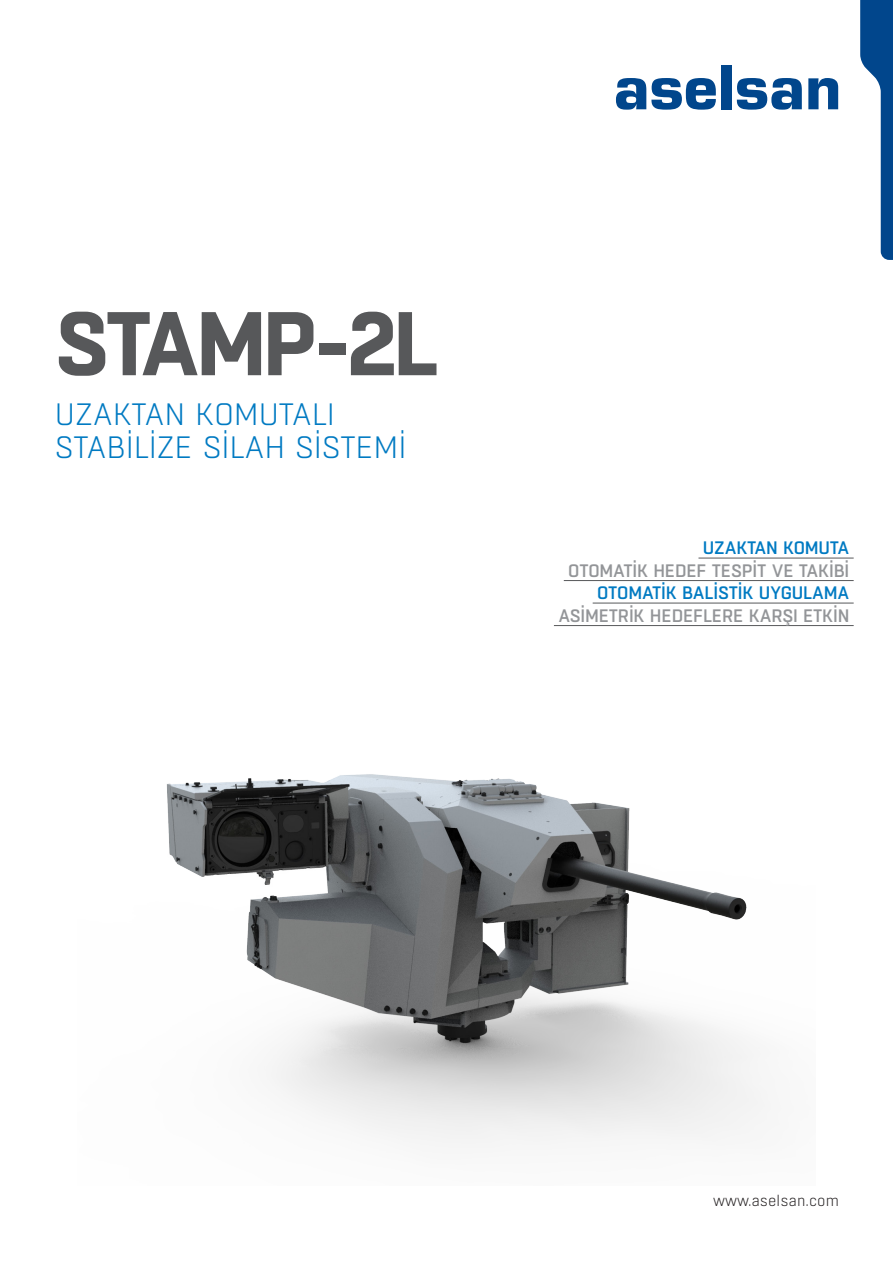
<style>
.page{position:relative;width:893px;height:1263px;background:#fff}
.page>*{position:absolute;margin:0;border:0;box-sizing:border-box;transform-origin:0 0}
.t1{font:700 90px "Boxed";letter-spacing:-.04em;color:#57585a}
.t2{font:300 30.9px/32.8px "Boxed";letter-spacing:-.005em;color:#007ac2}
.t3{font:500 18px "Boxed";letter-spacing:-.01em;color:#939598}
.t4{font:500 18px "Boxed";letter-spacing:-.01em;color:#007ac2}
.t5{font:300 15px "Boxed";color:#231f20}
</style>
<div class="page">
<svg style="left:616px;top:78px;width:100px;height:32px"></svg>
<div style="left:721px;top:65px;width:10px;height:44px;background:#01468c"></div>
<svg style="left:737px;top:78px;width:65px;height:32px"></svg>
<svg style="left:808px;top:78px;width:30px;height:31px"></svg>
<svg style="left:860px;top:0;width:33px;height:260px"></svg>
<hr style="left:698px;top:558px;width:156px;height:1px;background:#57585a">
<hr style="left:564px;top:580px;width:290px;height:1px;background:#57585a">
<hr style="left:593px;top:603px;width:261px;height:1px;background:#57585a">
<hr style="left:554px;top:625px;width:300px;height:1px;background:#57585a">
<img style="left:166px;top:774px;width:599px;height:370px">
<p class="t1" style="left:55px;top:283px;width:386px">STAMP-2L</p>
<p class="t2" style="left:55px;top:398px;width:353px">UZAKTAN KOMUTALI<br>STABİLİZE SİLAH SİSTEMİ</p>
<p class="t4" style="left:703px;top:536px;width:148px">UZAKTAN KOMUTA</p>
<p class="t3" style="left:568px;top:559px;width:283px">OTOMATİK HEDEF TESPİT VE TAKİBİ</p>
<p class="t4" style="left:597px;top:581px;width:254px">OTOMATİK BALİSTİK UYGULAMA</p>
<p class="t3" style="left:558px;top:604px;width:293px">ASİMETRİK HEDEFLERE KARŞI ETKİN</p>
<p class="t5" style="left:713px;top:1191px;width:127px">www.aselsan.com</p>
</div>
